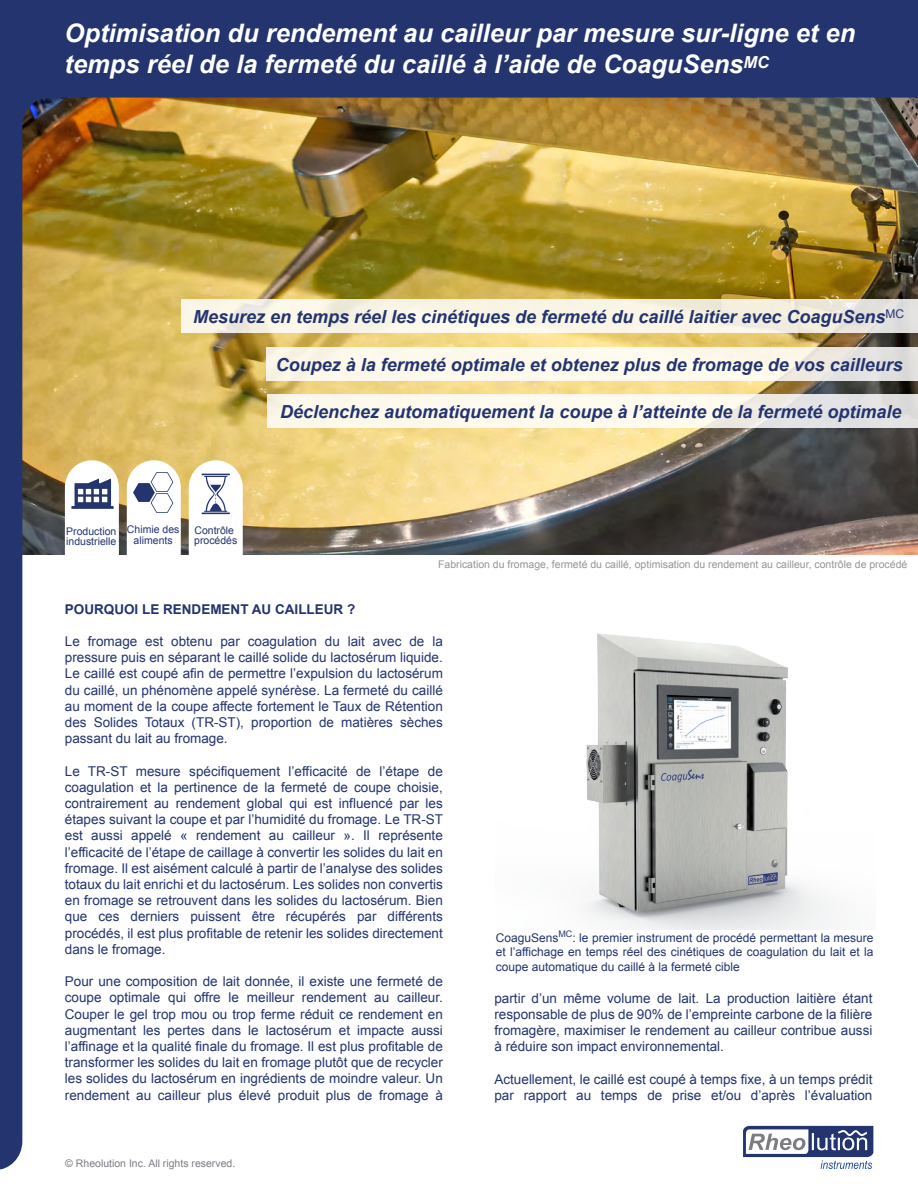
<style>
.page{position:relative;width:918px;height:1188px;background:#fff}
.page>*{position:absolute;margin:0;border:0;box-sizing:border-box;transform-origin:0 0}
.t1{font:italic 700 25.5px/30.6px "Arial";color:#fff}
.t2{font:italic 700 18px "Arial";color:#23346f}
.t3{font:13.5px/16.2px "Arial";color:#23346f;text-align:justify}
.t4{font:700 13.5px "Arial";color:#23346f}
.t5{font:12px/14.4px "Arial";color:#23346f;text-align:justify}
.t6{font:10.5px "Arial";color:#939598}
.t7{font:10.5px/10.5px "Arial";color:#23346f}
.t8{font:10.5px "Arial";color:#7c7d83}
</style>
<div class="page">
<img style="left:0;top:0;width:918px;height:1170px">
<svg style="left:267px;top:395px;width:651px;height:33px;fill:#fdf8ec"></svg>
<svg style="left:127px;top:460px;width:54px;height:101px"></svg>
<svg style="left:189px;top:460px;width:54px;height:101px"></svg>
<svg style="left:65px;top:460px;width:54px;height:101px"></svg>
<img style="left:496px;top:606px;width:380px;height:324px">
<h1 class="t1" style="left:65px;top:19px;width:792px">Optimisation du rendement au cailleur par mesure sur-ligne et en temps réel de la fermeté du caillé à l’aide de CoaguSens<sup>MC</sup></h1>
<h2 class="t2" style="left:193px;top:305px;width:712px">Mesurez en temps réel les cinétiques de fermeté du caillé laitier avec CoaguSens<sup>MC</sup></h2>
<h2 class="t2" style="left:276px;top:352px;width:629px">Coupez à la fermeté optimale et obtenez plus de fromage de vos cailleurs</h2>
<p class="t7" style="left:66px;top:526px;width:52px">Production industrielle</p>
<p class="t7" style="left:127px;top:524px;width:54px;text-align:center">Chimie des aliments</p>
<p class="t7" style="left:194px;top:525px;width:45px">Contrôle procédés</p>
<h2 class="t2" style="left:280px;top:400px;width:623px">Déclenchez automatiquement la coupe à l’atteinte de la fermeté optimale</h2>
<p class="t6" style="left:438px;top:558px;width:471px">Fabrication du fromage, fermeté du caillé, optimisation du rendement au cailleur, contrôle de procédé</p>
<p class="t4" style="left:65px;top:600px;width:292px">POURQUOI LE RENDEMENT AU CAILLEUR ?</p>
<p class="t3" style="left:65px;top:633px;width:380px">Le fromage est obtenu par coagulation du lait avec de la pressure puis en séparant le caillé solide du lactosérum liquide.<br>Le caillé est coupé afin de permettre l’expulsion du lactosérum du caillé, un phénomène appelé synérèse. La fermeté du caillé au moment de la coupe affecte fortement le Taux de Rétention des Solides Totaux (TR-ST), proportion de matières sèches passant du lait au fromage.</p>
<p class="t3" style="left:65px;top:763px;width:380px">Le TR-ST mesure spécifiquement l’efficacité de l’étape de coagulation et la pertinence de la fermeté de coupe choisie, contrairement au rendement global qui est influencé par les étapes suivant la coupe et par l’humidité du fromage. Le TR-ST est aussi appelé « rendement au cailleur ». Il représente l’efficacité de l’étape de caillage à convertir les solides du lait en fromage. Il est aisément calculé à partir de l’analyse des solides totaux du lait enrichi et du lactosérum. Les solides non convertis en fromage se retrouvent dans les solides du lactosérum. Bien que ces derniers puissent être récupérés par différents procédés, il est plus profitable de retenir les solides directement dans le fromage.</p>
<p class="t3" style="left:65px;top:974px;width:380px">Pour une composition de lait donnée, il existe une fermeté de coupe optimale qui offre le meilleur rendement au cailleur.<br>Couper le gel trop mou ou trop ferme réduit ce rendement en augmentant les pertes dans le lactosérum et impacte aussi l’affinage et la qualité finale du fromage. Il est plus profitable de transformer les solides du lait en fromage plutôt que de recycler les solides du lactosérum en ingrédients de moindre valeur. Un rendement au cailleur plus élevé produit plus de fromage à</p>
<p class="t8" style="left:65px;top:1156px;width:171px">© Rheolution Inc. All rights reserved.</p>
<p class="t5" style="left:496px;top:931px;width:379px">CoaguSens<sup>MC</sup>: le premier instrument de procédé permettant la mesure et l’affichage en temps réel des cinétiques de coagulation du lait et la coupe automatique du caillé à la fermeté cible</p>
<p class="t3" style="left:494px;top:990px;width:380px">partir d’un même volume de lait. La production laitière étant responsable de plus de 90% de l’empreinte carbone de la filière fromagère, maximiser le rendement au cailleur contribue aussi à réduire son impact environnemental.</p>
<p class="t3" style="left:494px;top:1071px;width:379px">Actuellement, le caillé est coupé à temps fixe, à un temps prédit par rapport au temps de prise et/ou d’après l’évaluation</p>
</div>
